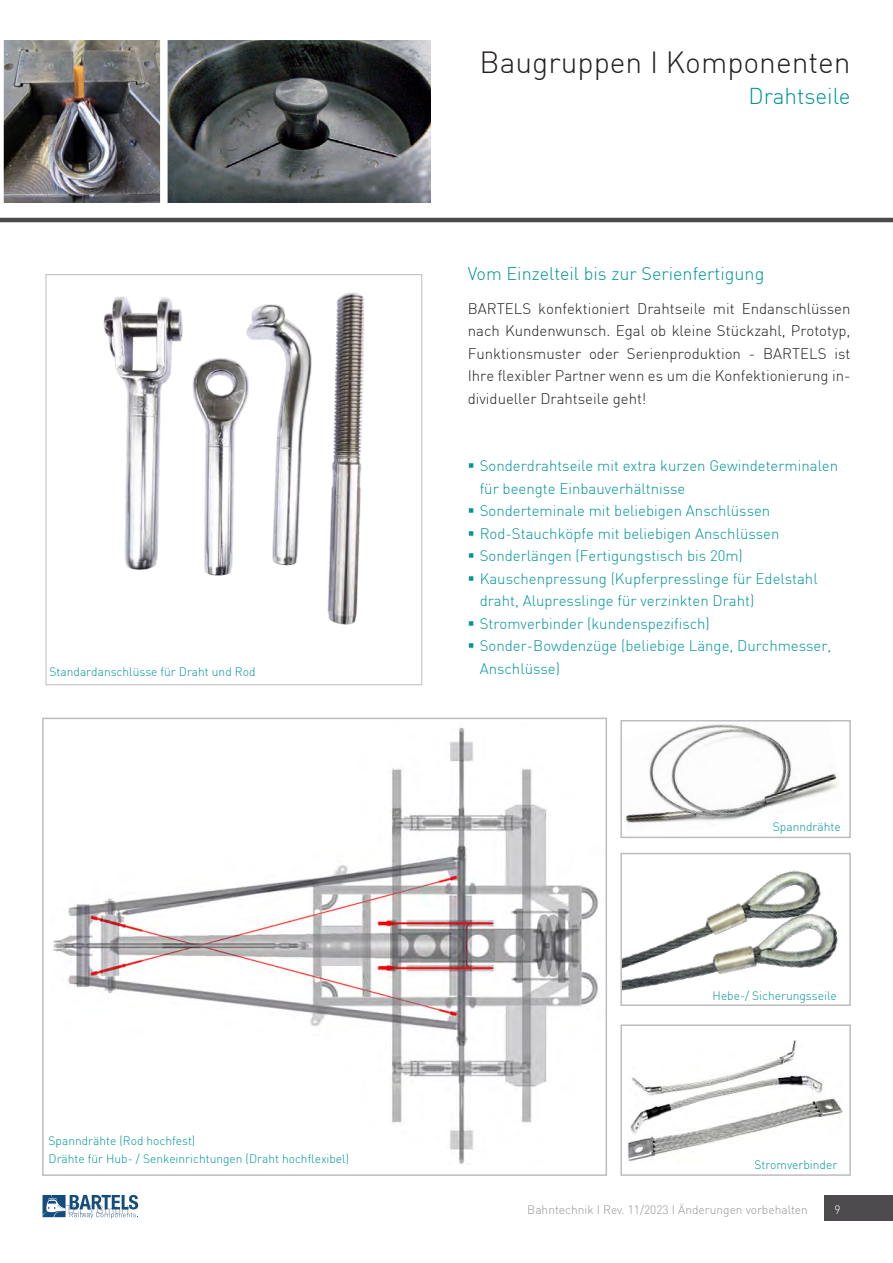
<style>
.page{position:relative;width:893px;height:1263px;background:#fff}
.page>*{position:absolute;margin:0;border:0;box-sizing:border-box;transform-origin:0 0}
.t1{font:300 30px "DIN";color:#231f20}
.t2{font:300 22.5px "DIN";color:#009497}
.t3{font:300 18px "DIN";color:#009497}
.t4{font:300 15px/22.5px "DIN";color:#009497}
.t5{font:300 15px/22.5px "DIN";color:#231f20;text-align:justify}
.t6{font:300 12px/18px "DIN";color:#009497}
.t7{font:300 12px "DIN";color:#939598}
.t8{font:300 12px "DIN";color:#fff}
</style>
<div class="page">
<div style="left:825px;top:1195px;width:68px;height:25px;background:#4d4b4d"></div>
<hr style="left:0;top:218px;width:893px;height:4px;background:#4d4b4d">
<svg style="left:43px;top:1195px;width:95px;height:24px"></svg>
<img style="left:103px;top:292px;width:261px;height:332px">
<div style="left:46px;top:274px;width:376px;height:411px;border:1px solid #bcbdc0"></div>
<img style="left:53px;top:727px;width:546px;height:437px">
<div style="left:42px;top:718px;width:565px;height:458px;border:2px solid #bcbdc0"></div>
<img style="left:624px;top:724px;width:215px;height:100px">
<div style="left:620px;top:720px;width:231px;height:118px;border:2px solid #bcbdc0"></div>
<img style="left:628px;top:1040px;width:215px;height:122px">
<div style="left:620px;top:1024px;width:231px;height:152px;border:2px solid #bcbdc0"></div>
<img style="left:623px;top:870px;width:215px;height:121px">
<div style="left:620px;top:853px;width:231px;height:153px;border:2px solid #bcbdc0"></div>
<img style="left:4px;top:41px;width:427px;height:161px">
<svg style="left:3px;top:40px;width:1px;height:163px"></svg>
<div style="left:160px;top:14px;width:8px;height:192px;background:#fff"></div>
<h1 class="t1" style="left:480px;top:44px;width:372px">Baugruppen I Komponenten</h1>
<h2 class="t2" style="left:748px;top:82px;width:103px">Drahtseile</h2>
<p class="t6" style="left:50px;top:662px;width:207px">Standardanschlüsse für Draht und Rod</p>
<p class="t6" style="left:49px;top:1132px;width:302px">Spanndrähte (Rod hochfest)<br>Drähte für Hub- / Senkeinrichtungen (Draht hochflexibel)</p>
<p class="t3" style="left:468px;top:262px;width:298px">Vom Einzelteil bis zur Serienfertigung</p>
<p class="t5" style="left:468px;top:297px;width:384px">BARTELS konfektioniert Drahtseile mit Endanschlüssen nach Kundenwunsch. Egal ob kleine Stückzahl, Prototyp, Funktionsmuster oder Serienproduktion - BARTELS ist Ihre flexibler Partner wenn es um die Konfektionierung in&shy;dividueller Drahtseile geht!</p>
<p class="t4" style="left:480px;top:454px;width:360px">Sonderdrahtseile mit extra kurzen Gewindeterminalen für beengte Einbauverhältnisse<br>Sonderteminale mit beliebigen Anschlüssen Rod-Stauchköpfe mit beliebigen Anschlüssen Sonderlängen (Fertigungstisch bis 20m)<br>Kauschenpressung (Kupferpresslinge für Edelstahl draht, Alupresslinge für verzinkten Draht)<br>Stromverbinder (kundenspezifisch)<br>Sonder-Bowdenzüge (beliebige Länge, Durchmesser, Anschlüsse)</p>
<p class="t6" style="left:773px;top:818px;width:69px">Spanndrähte</p>
<p class="t6" style="left:713px;top:986px;width:126px">Hebe-/ Sicherungsseile</p>
<p class="t6" style="left:754px;top:1155px;width:84px">Stromverbinder</p>
<p class="t7" style="left:43px;top:1202px;width:88px">BARTELS GmbH</p>
<p class="t7" style="left:527px;top:1202px;width:282px">Bahntechnik I Rev. 11/2023 I Änderungen vorbehalten</p>
<p class="t8" style="left:835px;top:1202px;width:8px">9</p>
</div>
